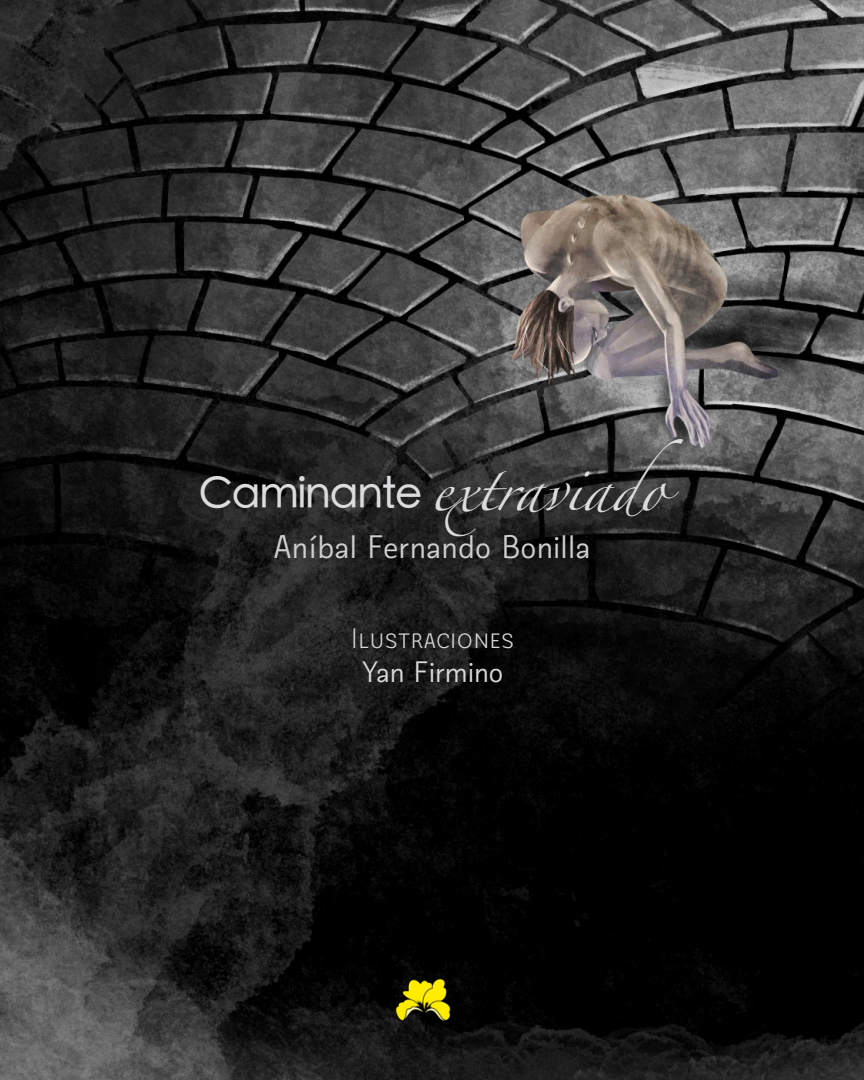
<style>
.page{position:relative;width:864px;height:1080px;background:#fff}
.page>*{position:absolute;margin:0;border:0;box-sizing:border-box;transform-origin:0 0}
.t1{font:42px "Zapfino";letter-spacing:-.025em;color:#dbdcde}
.Creditos{font:33px "Biblioteca Sans";letter-spacing:.005em;color:#cfd0d2}
.Creditos-2{font:30px "Biblioteca Sans";letter-spacing:-.005em;color:#d8d9db}
.Creditos-3{font:28.5px "Biblioteca Sans";color:#d6d7d9}
.s1{font-family:"ST Heiti TC";font-weight:500}
</style>
<div class="page">
<img style="left:0;top:0;width:864px;height:1080px">
<img style="left:385px;top:968px;width:77px;height:86px">
<p class="t1" style="left:199px;top:471px;width:486px"><span class="s1">Caminante</span> extraviado</p>
<p class="Creditos" style="left:273px;top:527px;width:319px">Aníbal Fernando Bonilla</p>
<p class="Creditos-3" style="left:351px;top:622px;width:165px">Ilustraciones</p>
<p class="Creditos-2" style="left:362px;top:653px;width:143px">Yan Firmino</p>
</div>
